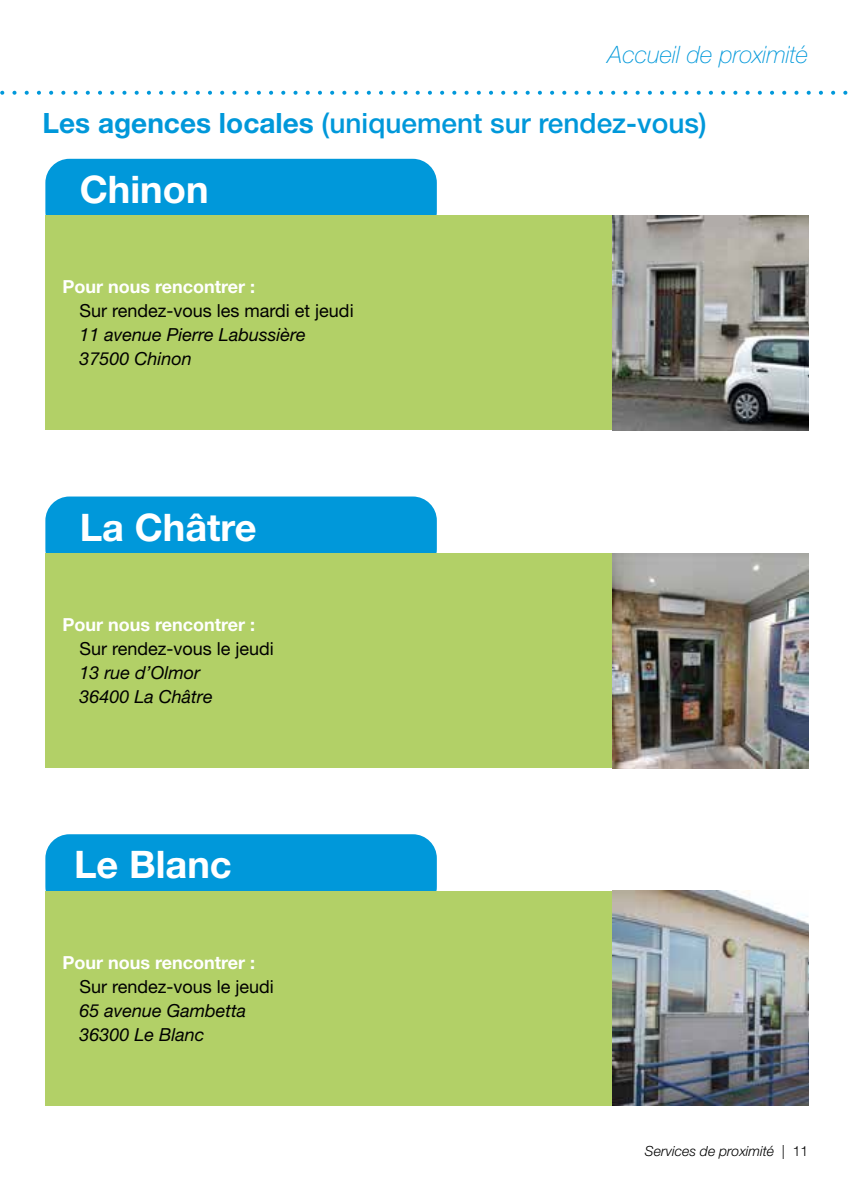
<style>
.page{position:relative;width:851px;height:1191px;background:#fff}
.page>*{position:absolute;margin:0;border:0;box-sizing:border-box;transform-origin:0 0}
.t1{font:700 38px "Helvetica Neue LT Std";color:#fff}
.t2{font:500 28px "Helvetica Neue LT Std";color:#0098da}
.t3{font:italic 100 24px "Helvetica Neue LT Std";color:#0098da}
.t4{font:italic 18px/24px "Helvetica Neue LT Std";color:#000}
.t5{font:18px "Helvetica Neue LT Std";color:#000}
.t6{font:700 18px "Helvetica Neue LT Std";color:#fff}
.t7{font:italic 300 14px "Helvetica Neue LT Std";color:#000}
.s1{font-weight:700}
.s2{font-style:normal}
</style>
<div class="page">
<svg style="left:0;top:91px;width:848px;height:4px"></svg>
<div style="left:45px;top:159px;width:392px;height:76px;background:#0098da;border-radius:24px"></div>
<div style="left:45px;top:496px;width:392px;height:77px;background:#0098da;border-radius:24px"></div>
<div style="left:45px;top:834px;width:392px;height:76px;background:#0098da;border-radius:24px"></div>
<div style="left:45px;top:215px;width:567px;height:215px;background:#b2d067"></div>
<div style="left:45px;top:553px;width:567px;height:215px;background:#b2d067"></div>
<div style="left:45px;top:891px;width:567px;height:215px;background:#b2d067"></div>
<img style="left:612px;top:215px;width:196px;height:215px">
<img style="left:612px;top:553px;width:196px;height:215px">
<img style="left:612px;top:891px;width:196px;height:215px">
<h3 class="t3" style="left:607px;top:40px;width:202px">Accueil de proximité</h3>
<h2 class="t2" style="left:43px;top:107px;width:665px"><span class="s1">Les agences locales</span> (uniquement sur rendez-vous)</h2>
<h1 class="t1" style="left:80px;top:166px;width:130px">Chinon</h1>
<p class="t6" style="left:62px;top:276px;width:194px">Pour nous rencontrer :</p>
<p class="t5" style="left:79px;top:300px;width:276px">Sur rendez-vous les mardi et jeudi</p>
<p class="t4" style="left:79px;top:323px;width:228px">11 avenue Pierre Labussière<br>37500 Chinon</p>
<h1 class="t1" style="left:80px;top:503px;width:178px">La Châtre</h1>
<p class="t6" style="left:62px;top:613px;width:194px">Pour nous rencontrer :</p>
<p class="t5" style="left:79px;top:638px;width:196px">Sur rendez-vous le jeudi</p>
<p class="t4" style="left:79px;top:660px;width:135px">13 rue d’Olmor<br>36400 La Châtre</p>
<h1 class="t1" style="left:74px;top:841px;width:159px">Le Blanc</h1>
<p class="t6" style="left:62px;top:951px;width:194px">Pour nous rencontrer :</p>
<p class="t5" style="left:79px;top:975px;width:196px">Sur rendez-vous le jeudi</p>
<p class="t4" style="left:79px;top:998px;width:168px">65 avenue Gambetta<br>36300 Le Blanc</p>
<p class="t7" style="left:644px;top:1142px;width:165px">Services de proximité <span class="s2">| 11</span></p>
</div>
